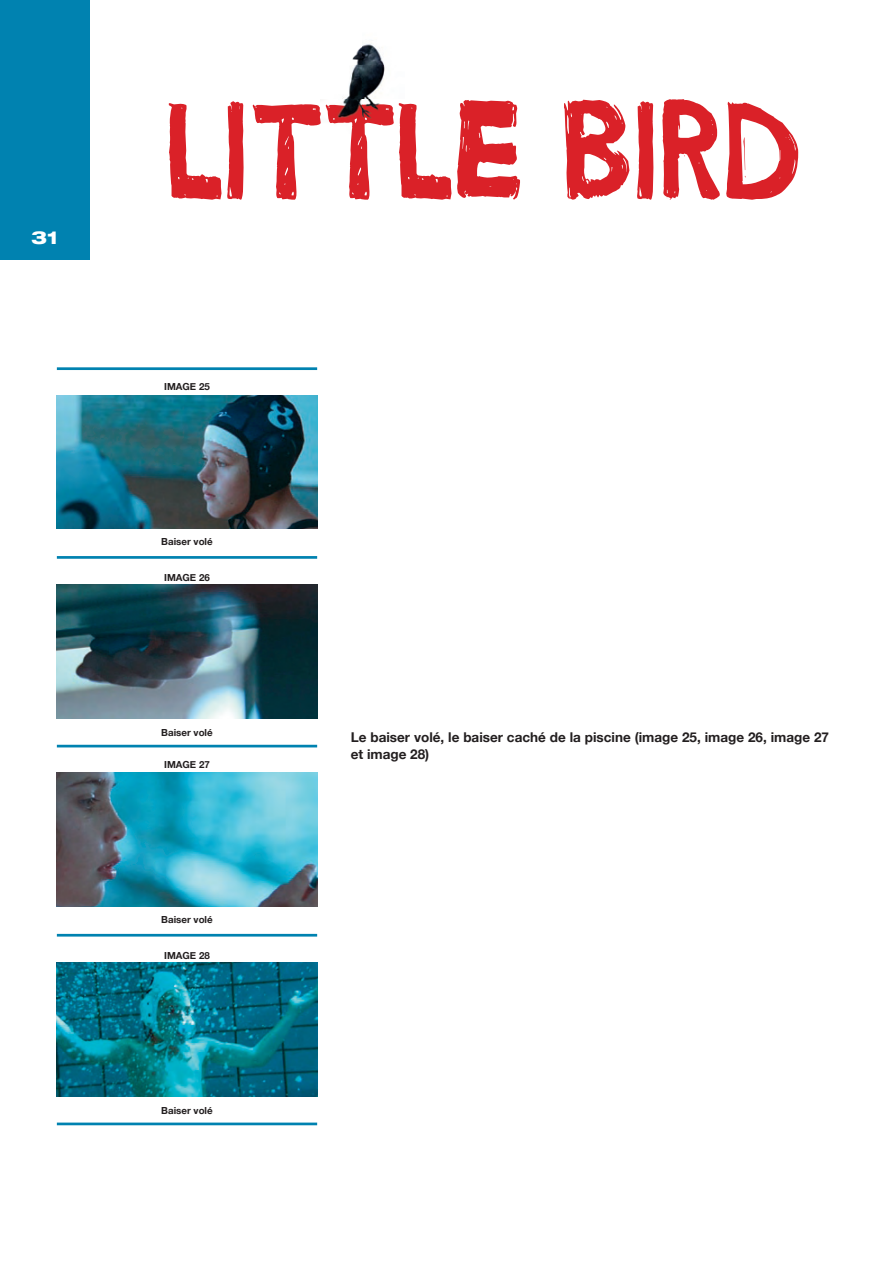
<style>
.page{position:relative;width:893px;height:1263px;background:#fff}
.page>*{position:absolute;margin:0;border:0;box-sizing:border-box;transform-origin:0 0}
.t1{font:157.5px "take out the garbage";color:#da2128;scale:.95 1}
.t2{font:800 expanded 18px "Helvetica Neue";color:#fff}
.t3{font:700 13.5px/17.2px "Helvetica Neue";color:#231f20}
.t4{font:700 9.75px "Helvetica Neue";color:#231f20}
</style>
<div class="page">
<img style="left:342px;top:44px;width:43px;height:55px">
<img style="left:320px;top:99px;width:85px;height:34px">
<div style="left:0;top:0;width:89px;height:259px;background:#0082b0"></div>
<img style="left:57px;top:773px;width:260px;height:133px">
<img style="left:57px;top:395px;width:260px;height:134px">
<img style="left:57px;top:585px;width:260px;height:134px">
<hr style="left:57px;top:556px;width:260px;height:3px;background:#0082b0">
<hr style="left:57px;top:745px;width:260px;height:2px;background:#0082b0">
<hr style="left:57px;top:367px;width:260px;height:3px;background:#0082b0">
<img style="left:57px;top:962px;width:260px;height:134px">
<hr style="left:57px;top:934px;width:260px;height:2px;background:#0082b0">
<hr style="left:57px;top:1122px;width:260px;height:3px;background:#0082b0">
<h2 class="t2" style="left:31px;top:226px;width:28px">31</h2>
<h1 class="t1" style="left:169px;top:61px;width:673px">LITTLE BIRD</h1>
<p class="t4" style="left:164px;top:381px;width:47px">IMAGE 25</p>
<p class="t4" style="left:161px;top:535px;width:53px">Baiser volé</p>
<p class="t4" style="left:164px;top:571px;width:47px">IMAGE 26</p>
<p class="t4" style="left:161px;top:726px;width:53px">Baiser volé</p>
<p class="t4" style="left:164px;top:759px;width:47px">IMAGE 27</p>
<p class="t4" style="left:161px;top:913px;width:53px">Baiser volé</p>
<p class="t4" style="left:164px;top:949px;width:47px">IMAGE 28</p>
<p class="t4" style="left:161px;top:1104px;width:53px">Baiser volé</p>
<p class="t3" style="left:351px;top:728px;width:480px">Le baiser volé, le baiser caché de la piscine (image 25, image 26, image 27 et image 28)</p>
</div>
